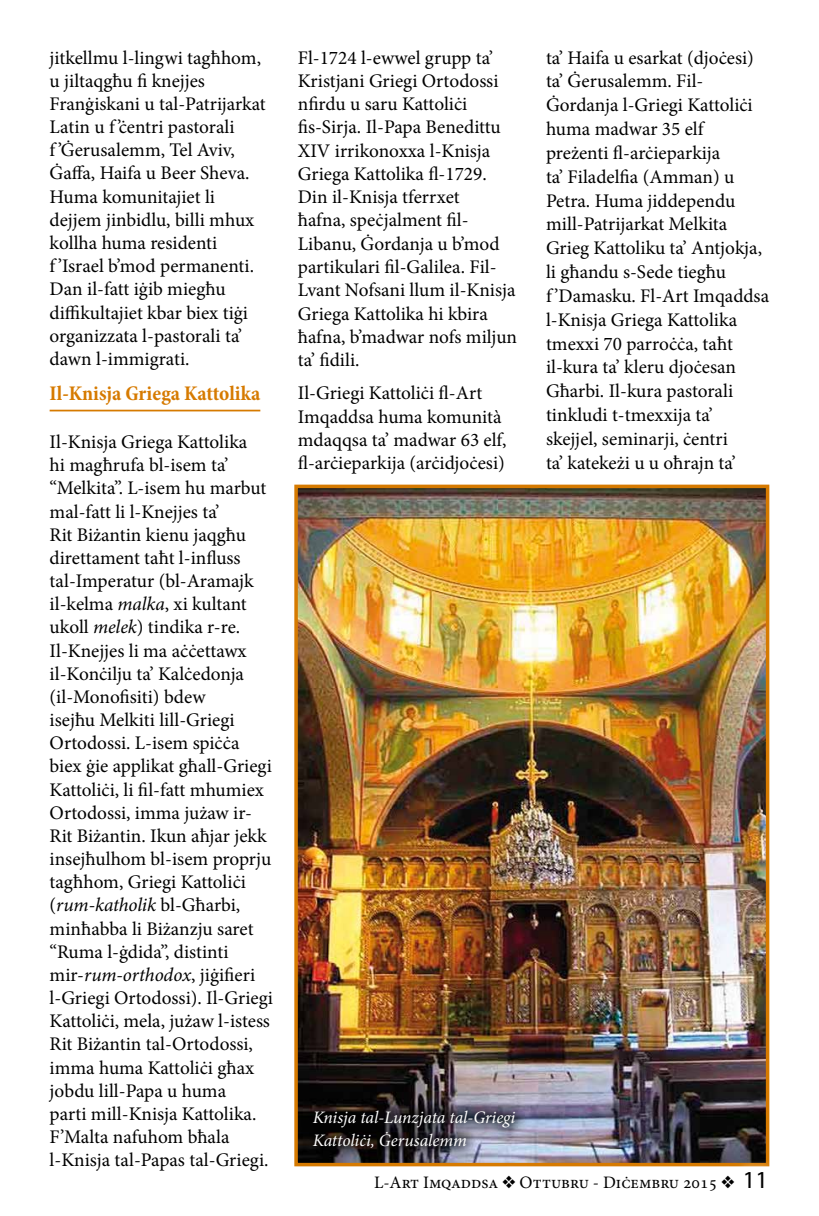
<style>
.page{position:relative;width:819px;height:1216px;background:#fff}
.page>*{position:absolute;margin:0;border:0;box-sizing:border-box;transform-origin:0 0}
.t1{font:700 condensed 21px "Minion Pro";color:#d67a00}
.t2{font:19.25px/23.1px "Minion Pro";color:#000}
.t3{font:italic 17.5px/23.1px "Minion Pro";letter-spacing:-.01em;color:#fff}
.t4{font:17.5px "Minion Pro";color:#000}
.s1{font-style:italic}
.s2{font-family:"Myriad Pro";font-size:24.5px}
</style>
<div class="page">
<hr style="left:50px;top:409px;width:210px;height:2px;background:#d67a00">
<img style="left:299px;top:489px;width:465px;height:672px">
<div style="left:294px;top:484px;width:475px;height:682px;border:4px solid #d67a00"></div>
<div style="left:300px;top:1097px;width:228px;height:63px;background:#000;opacity:.75"></div>
<svg style="left:362px;top:1159px;width:408px;height:8px;background:#a27747"></svg>
<p class="t2" style="left:50px;top:46px;width:218px">jitkellmu l-lingwi tagħhom, u jiltaqgħu fi knejjes<br>Franġiskani u tal-Patrijarkat<br>Latin u f ’ċentri pastorali<br>f ’Ġerusalemm, Tel Aviv,<br>Ġaffa, Haifa u Beer Sheva.<br>Huma komunitajiet li dejjem jinbidlu, billi mhux kollha huma residenti<br>f ’Israel b’mod permanenti.<br>Dan il-fatt iġib miegħu diffikultajiet kbar biex tiġi organizzata l-pastorali ta’ dawn l-immigrati.</p>
<p class="t1" style="left:50px;top:379px;width:212px">Il-Knisja Griega Kattolika</p>
<p class="t2" style="left:50px;top:430px;width:225px">Il-Knisja Griega Kattolika<br>hi magħrufa bl-isem ta’ “Melkita”. L-isem hu marbut mal-fatt li l-Knejjes ta’<br>Rit Biżantin kienu jaqgħu direttament taħt l-influss tal-Imperatur (bl-Aramajk il-kelma <span class="s1">malka</span>, xi kultant ukoll <span class="s1">melek</span>) tindika r-re.<br>Il-Knejjes li ma aċċettawx il-Konċilju ta’ Kalċedonja (il-Monofisiti) bdew<br>isejħu Melkiti lill-Griegi<br>Ortodossi. L-isem spiċċa biex ġie applikat għall-Griegi<br>Kattoliċi, li fil-fatt mhumiex<br>Ortodossi, imma jużaw ir-<br>Rit Biżantin. Ikun aħjar jekk insejħulhom bl-isem proprju tagħhom, Griegi Kattoliċi (<span class="s1">rum-katholik</span> bl-Għarbi, minħabba li Biżanzju saret “Ruma l-ġdida”, distinti mir-<span class="s1">rum-orthodox</span>, jiġifieri l-Griegi Ortodossi). Il-Griegi<br>Kattoliċi, mela, jużaw l-istess<br>Rit Biżantin tal-Ortodossi, imma huma Kattoliċi għax jobdu lill-Papa u huma<br>parti mill-Knisja Kattolika.<br>F’Malta nafuhom bħala l-Knisja tal-Papas tal-Griegi.</p>
<p class="t2" style="left:298px;top:46px;width:221px">Fl-1724 l-ewwel grupp ta’<br>Kristjani Griegi Ortodossi nfirdu u saru Kattoliċi fis-Sirja. Il-Papa Benedittu<br>XIV irrikonoxxa l-Knisja<br>Griega Kattolika fl-1729.<br>Din il-Knisja tferrxet<br>ħafna, speċjalment fil-<br>Libanu, Ġordanja u b’mod partikulari fil-Galilea. Fil-<br>Lvant Nofsani llum il-Knisja<br>Griega Kattolika hi kbira ħafna, b’madwar nofs miljun ta’ fidili.</p>
<p class="t2" style="left:298px;top:381px;width:210px">Il-Griegi Kattoliċi fl-Art<br>Imqaddsa huma komunità mdaqqsa ta’ madwar 63 elf, fl-arċieparkija (arċidjoċesi)</p>
<p class="t2" style="left:546px;top:46px;width:225px;line-height:23.8px">ta’ Haifa u esarkat (djoċesi) ta’ Ġerusalemm. Fil-<br>Ġordanja l-Griegi Kattoliċi huma madwar 35 elf preżenti fl-arċieparkija<br>ta’ Filadelfia (Amman) u<br>Petra. Huma jiddependu mill-Patrijarkat Melkita<br>Grieg Kattoliku ta’ Antjokja, li għandu s-Sede tiegħu<br>f ’Damasku. Fl-Art Imqaddsa l-Knisja Griega Kattolika tmexxi 70 parroċċa, taħt il-kura ta’ kleru djoċesan<br>Għarbi. Il-kura pastorali tinkludi t-tmexxija ta’<br>skejjel, seminarji, ċentri<br>ta’ katekeżi u u oħrajn ta’</p>
<p class="t3" style="left:313px;top:1105px;width:204px">Knisja tal-Lunzjata tal-Griegi<br>Kattoliċi, Ġerusalemm</p>
<p class="t4" style="left:374px;top:1170px;width:395px">L-Art Imqaddsa ❖ Ottubru - Diċembru 2015 ❖ <span class="s2">11</span></p>
</div>
